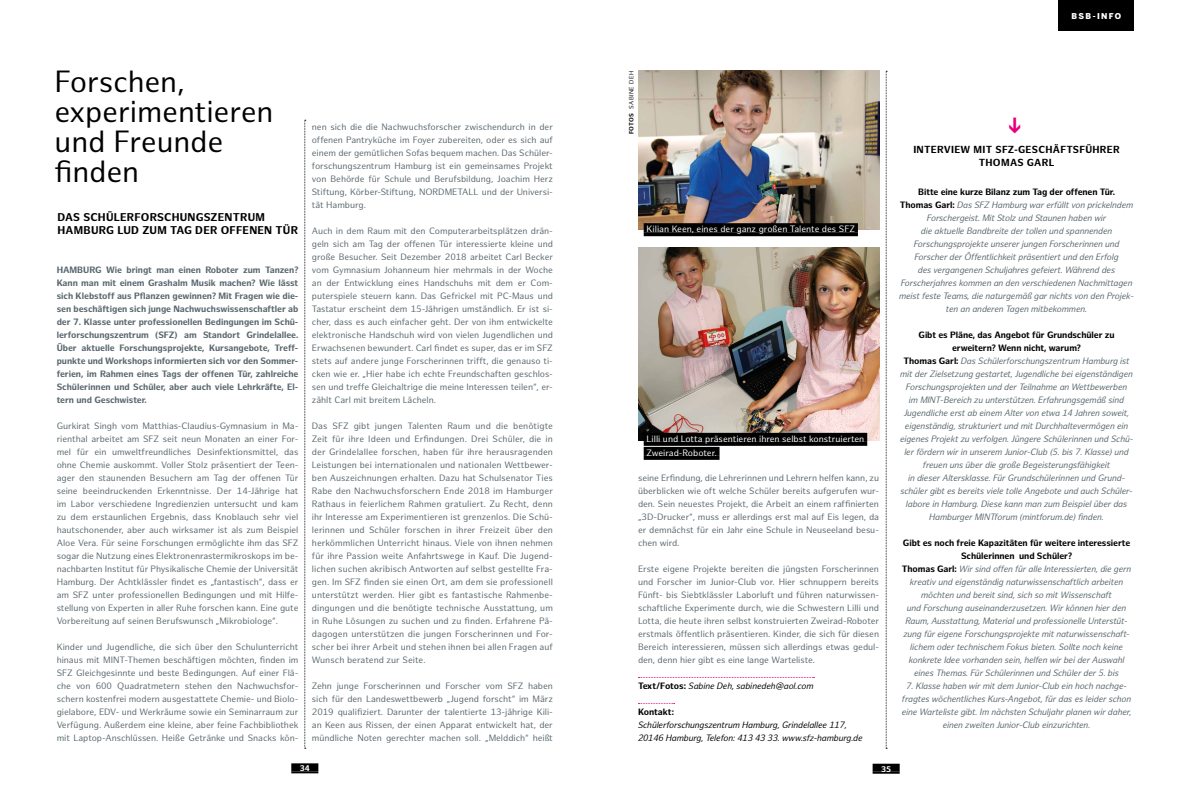
<style>
.page{position:relative;width:1191px;height:794px;background:#fff}
.page>*{position:absolute;margin:0;border:0;box-sizing:border-box;transform-origin:0 0}
.t1{font:30px/30px "Hamburg Sans";letter-spacing:-.005em;color:#000}
.t2{font:700 11px/13px "Hamburg Sans";letter-spacing:.02em;color:#000}
.t3{font:700 10px/13px "Hamburg Sans";letter-spacing:.03em;color:#000;text-align:center}
.t4{font:9px/13px "Hamburg Sans";letter-spacing:-.005em;color:#58666d;text-align:justify}
.t5{font:italic 9px/13px "Hamburg Sans";letter-spacing:-.01em;color:#58666d;text-align:center}
.t6{font:700 9px/13px "Hamburg Sans";letter-spacing:-.005em;color:#58666d;text-align:justify}
.t7{font:italic 9px/13px "Hamburg Sans";letter-spacing:-.01em;color:#000}
.t8{font:9px/14px "Hamburg Sans";color:#fff}
.t9{font:700 9px "Hamburg Sans";letter-spacing:-.005em;color:#000}
.t10{font:900 8px "Benton Sans";letter-spacing:.17em;color:#fff}
.t11{font:700 8px "Hamburg Sans";color:#fff}
.t12{font:6px "Hamburg Sans";letter-spacing:.06em;color:#000}
.s1{font-weight:700}
.s2{font-weight:700;font-style:normal}
.s3{font-weight:700;font-style:normal;color:#000}
</style>
<div class="page">
<div style="left:872px;top:763px;width:27px;height:8px;background:#000"></div>
<hr style="left:872px;top:771px;width:27px;height:2px;background:#000">
<div style="left:291px;top:763px;width:27px;height:8px;background:#000"></div>
<hr style="left:291px;top:771px;width:27px;height:2px;background:#000">
<svg style="left:885px;top:71px;width:2px;height:678px"></svg>
<svg style="left:304px;top:120px;width:2px;height:629px"></svg>
<svg style="left:638px;top:677px;width:176px;height:1px"></svg>
<svg style="left:638px;top:703px;width:36px;height:1px"></svg>
<img style="left:638px;top:71px;width:241px;height:158px">
<div style="left:1058px;top:0;width:76px;height:31px;background:#000"></div>
<div style="left:643px;top:223px;width:215px;height:9px;background:#000"></div>
<svg style="left:643px;top:232px;width:215px;height:4px"></svg>
<img style="left:638px;top:247px;width:241px;height:193px">
<div style="left:643px;top:433px;width:224px;height:9px;background:#000"></div>
<svg style="left:643px;top:442px;width:224px;height:4px"></svg>
<div style="left:643px;top:447px;width:76px;height:9px;background:#000"></div>
<svg style="left:643px;top:456px;width:76px;height:4px"></svg>
<p class="t10" style="left:1071px;top:12px;width:51px">BSB-INFO</p>
<h1 class="t1" style="left:55px;top:68px;width:220px">Forschen, experimentieren und Freunde finden</h1>
<p class="t2" style="left:58px;top:211px;width:242px">DAS SCHÜLERFORSCHUNGSZENTRUM<br>HAMBURG LUD ZUM TAG DER OFFENEN TÜR</p>
<p class="t6" style="left:57px;top:264px;width:243px">HAMBURG Wie bringt man einen Roboter zum Tanzen?<br>Kann man mit einem Grashalm Musik machen? Wie lässt sich Klebstoff aus Pflanzen gewinnen? Mit Fragen wie die&shy;sen beschäftigen sich junge Nachwuchswissenschaftler ab der 7. Klasse unter professionellen Bedingungen im Schü&shy;lerforschungszentrum (SFZ) am Standort Grindelallee.<br>Über aktuelle Forschungsprojekte, Kursangebote, Treff&shy;punkte und Workshops informierten sich vor den Sommer&shy;ferien, im Rahmen eines Tags der offenen Tür, zahlreiche Schülerinnen und Schüler, aber auch viele Lehrkräfte, El&shy;tern und Geschwister.</p>
<p class="t4" style="left:57px;top:420px;width:243px">Gurkirat Singh vom Matthias-Claudius-Gymnasium in Ma&shy;rienthal arbeitet am SFZ seit neun Monaten an einer For&shy;mel für ein umweltfreundliches Desinfektionsmittel, das ohne Chemie auskommt. Voller Stolz präsentiert der Teen&shy;ager den staunenden Besuchern am Tag der offenen Tür seine beeindruckenden Erkenntnisse. Der 14-Jährige hat im Labor verschiedene Ingredienzien untersucht und kam zu dem erstaunlichen Ergebnis, dass Knoblauch sehr viel hautschonender, aber auch wirksamer ist als zum Beispiel Aloe Vera. Für seine Forschungen ermöglichte ihm das SFZ sogar die Nutzung eines Elektronenrastermikroskops im be&shy;nachbarten Institut für Physikalische Chemie der Universität Hamburg. Der Achtklässler findet es „fantastisch“, dass er am SFZ unter professionellen Bedingungen und mit Hilfe&shy;stellung von Experten in aller Ruhe forschen kann. Eine gute Vorbereitung auf seinen Berufswunsch „Mikrobiologe“.</p>
<p class="t4" style="left:57px;top:641px;width:243px">Kinder und Jugendliche, die sich über den Schulunterricht hinaus mit MINT-Themen beschäftigen möchten, finden im SFZ Gleichgesinnte und beste Bedingungen. Auf einer Flä&shy;che von 600 Quadratmetern stehen den Nachwuchsfor&shy;schern kostenfrei modern ausgestattete Chemie- und Biolo&shy;gielabore, EDV- und Werkräume sowie ein Seminarraum zur Verfügung. Außerdem eine kleine, aber feine Fachbibliothek mit Laptop-Anschlüssen. Heiße Getränke und Snacks kön-</p>
<p class="t4" style="left:312px;top:121px;width:242px">nen sich die die Nachwuchsforscher zwischendurch in der offenen Pantryküche im Foyer zubereiten, oder es sich auf einem der gemütlichen Sofas bequem machen. Das Schüler&shy;forschungszentrum Hamburg ist ein gemeinsames Projekt von Behörde für Schule und Berufsbildung, Joachim Herz Stiftung, Körber-Stiftung, NORDMETALL und der Universi&shy;tät Hamburg.</p>
<p class="t4" style="left:312px;top:225px;width:242px">Auch in dem Raum mit den Computerarbeitsplätzen drän&shy;geln sich am Tag der offenen Tür interessierte kleine und große Besucher. Seit Dezember 2018 arbeitet Carl Becker vom Gymnasium Johanneum hier mehrmals in der Woche an der Entwicklung eines Handschuhs mit dem er Com&shy;puterspiele steuern kann. Das Gefrickel mit PC-Maus und Tastatur erscheint dem 15-Jährigen umständlich. Er ist si&shy;cher, dass es auch einfacher geht. Der von ihm entwickelte elektronische Handschuh wird von vielen Jugendlichen und Erwachsenen bewundert. Carl findet es super, das er im SFZ stets auf andere junge Forscherinnen trifft, die genauso ti&shy;cken wie er. „Hier habe ich echte Freundschaften geschlos&shy;sen und treffe Gleichaltrige die meine Interessen teilen“, er&shy;zählt Carl mit breitem Lächeln.</p>
<p class="t4" style="left:312px;top:420px;width:242px">Das SFZ gibt jungen Talenten Raum und die benötigte Zeit für ihre Ideen und Erfindungen. Drei Schüler, die in der Grindelallee forschen, haben für ihre herausragenden Leistungen bei internationalen und nationalen Wettbewer&shy;ben Auszeichnungen erhalten. Dazu hat Schulsenator Ties Rabe den Nachwuchsforschern Ende 2018 im Hamburger Rathaus in feierlichem Rahmen gratuliert. Zu Recht, denn ihr Interesse am Experimentieren ist grenzenlos. Die Schü&shy;lerinnen und Schüler forschen in ihrer Freizeit über den herkömmlichen Unterricht hinaus. Viele von ihnen nehmen für ihre Passion weite Anfahrtswege in Kauf. Die Jugend&shy;lichen suchen akribisch Antworten auf selbst gestellte Fra&shy;gen. Im SFZ finden sie einen Ort, am dem sie professionell unterstützt werden. Hier gibt es fantastische Rahmenbe&shy;dingungen und die benötigte technische Ausstattung, um in Ruhe Lösungen zu suchen und zu finden. Erfahrene Pä&shy;dagogen unterstützen die jungen Forscherinnen und For&shy;scher bei ihrer Arbeit und stehen ihnen bei allen Fragen auf Wunsch beratend zur Seite.</p>
<p class="t4" style="left:312px;top:680px;width:242px">Zehn junge Forscherinnen und Forscher vom SFZ haben sich für den Landeswettbewerb „Jugend forscht“ im März 2019 qualifiziert. Darunter der talentierte 13-jährige Kili&shy;an Keen aus Rissen, der einen Apparat entwickelt hat, der mündliche Noten gerechter machen soll. „Melddich“ heißt</p>
<p class="t12" style="left:628px;top:134px;width:65px;rotate:-90deg"><span class="s1">FOTOS</span> SABINE DEH</p>
<p class="t8" style="left:646px;top:222px;width:210px">Kilian Keen, eines der ganz großen Talente des SFZ</p>
<p class="t8" style="left:646px;top:432px;width:219px">Lilli und Lotta präsentieren ihren selbst konstruierten<br>Zweirad-Roboter.</p>
<p class="t4" style="left:638px;top:472px;width:242px">seine Erfindung, die Lehrerinnen und Lehrern helfen kann, zu überblicken wie oft welche Schüler bereits aufgerufen wur&shy;den. Sein neuestes Projekt, die Arbeit an einem raffinierten „3D-Drucker“, muss er allerdings erst mal auf Eis legen, da er demnächst für ein Jahr eine Schule in Neuseeland besu&shy;chen wird.</p>
<p class="t4" style="left:638px;top:563px;width:242px">Erste eigene Projekte bereiten die jüngsten Forscherinnen und Forscher im Junior-Club vor. Hier schnuppern bereits Fünft- bis Siebtklässler Laborluft und führen naturwissen&shy;schaftliche Experimente durch, wie die Schwestern Lilli und Lotta, die heute ihren selbst konstruierten Zweirad-Roboter erstmals öffentlich präsentieren. Kinder, die sich für diesen Bereich interessieren, müssen sich allerdings etwas gedul&shy;den, denn hier gibt es eine lange Warteliste.</p>
<p class="t7" style="left:638px;top:680px;width:177px"><span class="s2">Text/Fotos:</span> Sabine Deh, sabinedeh@aol.com</p>
<p class="t9" style="left:638px;top:707px;width:37px">Kontakt:</p>
<p class="t7" style="left:638px;top:719px;width:226px">Schülerforschungszentrum Hamburg, Grindelallee 117,<br>20146 Hamburg, Telefon: 413 43 33. www.sfz-hamburg.de</p>
<p class="t3" style="left:913px;top:143px;width:208px">INTERVIEW MIT SFZ-GESCHÄFTSFÜHRER<br>THOMAS GARL</p>
<p class="t5" style="left:899px;top:186px;width:236px"><span class="s3">Bitte eine kurze Bilanz zum Tag der offenen Tür.<br>Thomas Garl:</span> Das SFZ Hamburg war erfüllt von prickelndem Forschergeist. Mit Stolz und Staunen haben wir<br>die aktuelle Bandbreite der tollen und spannenden Forschungsprojekte unserer jungen Forscherinnen und Forscher der Öffentlichkeit präsentiert und den Erfolg<br>des vergangenen Schuljahres gefeiert. Während des Forscherjahres kommen an den verschiedenen Nachmittagen meist feste Teams, die naturgemäß gar nichts von den Projek&shy;ten an anderen Tagen mitbekommen.</p>
<p class="t5" style="left:900px;top:329px;width:235px"><span class="s3">Gibt es Pläne, das Angebot für Grundschüler zu erweitern? Wenn nicht, warum?<br>Thomas Garl:</span> Das Schülerforschungszentrum Hamburg ist mit der Zielsetzung gestartet, Jugendliche bei eigenständigen Forschungsprojekten und der Teilnahme an Wettbewerben<br>im MINT-Bereich zu unterstützen. Erfahrungsgemäß sind Jugendliche erst ab einem Alter von etwa 14 Jahren soweit, eigenständig, strukturiert und mit Durchhaltevermögen ein eigenes Projekt zu verfolgen. Jüngere Schülerinnen und Schü&shy;ler fördern wir in unserem Junior-Club (5. bis 7. Klasse) und freuen uns über die große Begeisterungsfähigkeit<br>in dieser Altersklasse. Für Grundschülerinnen und Grund&shy;schüler gibt es bereits viele tolle Angebote und auch Schüler&shy;labore in Hamburg. Diese kann man zum Beispiel über das Hamburger MINTforum (mintforum.de) finden.</p>
<p class="t5" style="left:902px;top:537px;width:231px"><span class="s3">Gibt es noch freie Kapazitäten für weitere interessierte Schülerinnen und Schüler?<br>Thomas Garl:</span> Wir sind offen für alle Interessierten, die gern kreativ und eigenständig naturwissenschaftlich arbeiten möchten und bereit sind, sich so mit Wissenschaft<br>und Forschung auseinanderzusetzen. Wir können hier den Raum, Ausstattung, Material und professionelle Unterstüt&shy;zung für eigene Forschungsprojekte mit naturwissenschaft&shy;lichem oder technischem Fokus bieten. Sollte noch keine konkrete Idee vorhanden sein, helfen wir bei der Auswahl eines Themas. Für Schülerinnen und Schüler der 5. bis</p>
<p class="t5" style="left:901px;top:680px;width:231px">7. Klasse haben wir mit dem Junior-Club ein hoch nachge&shy;fragtes wöchentliches Kurs-Angebot, für das es leider schon eine Warteliste gibt. Im nächsten Schuljahr planen wir daher, einen zweiten Junior-Club einzurichten.</p>
<p class="t11" style="left:300px;top:764px;width:12px">34</p>
<p class="t11" style="left:881px;top:764px;width:12px">35</p>
</div>
